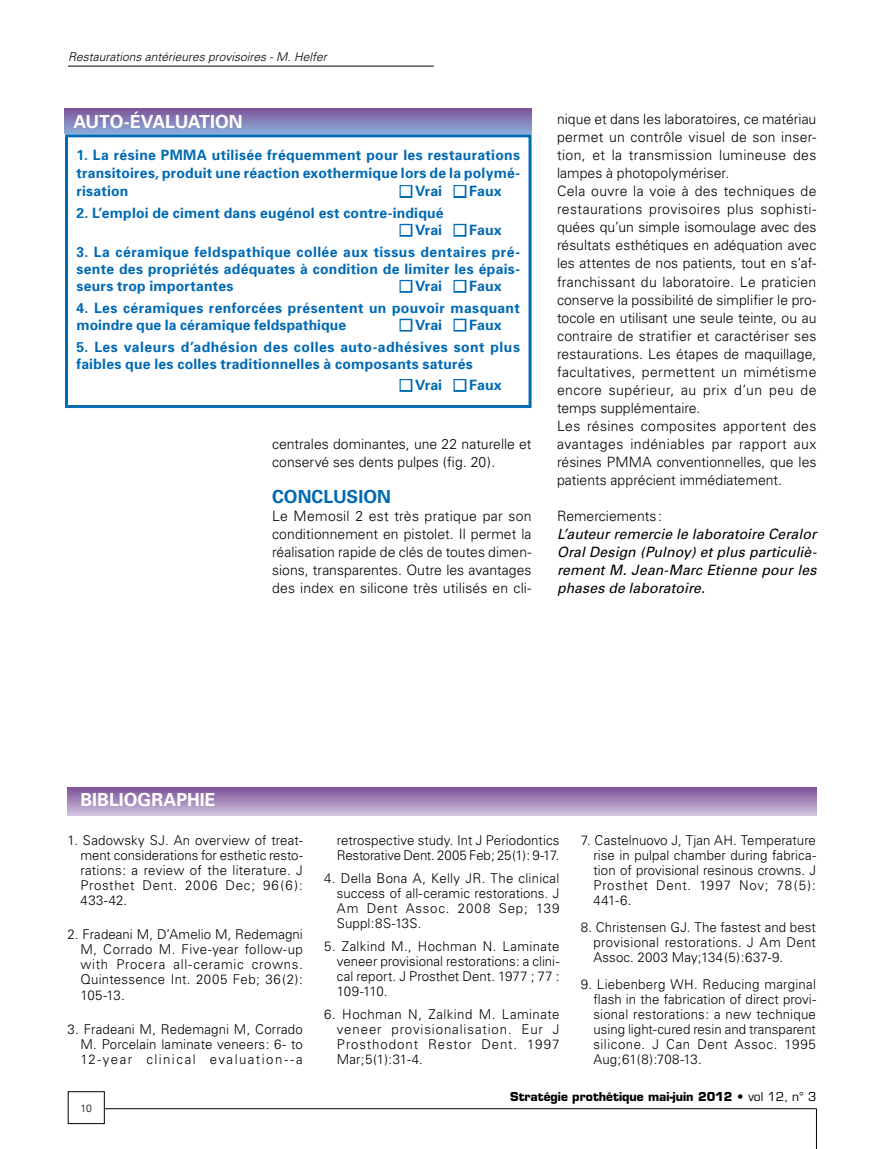
<style>
.page{position:relative;width:893px;height:1149px;background:#fff}
.page>*{position:absolute;margin:0;border:0;box-sizing:border-box;transform-origin:0 0}
.t1{font:700 18px "Univers";letter-spacing:.005em;color:#fff}
.t2{font:700 18px "Univers";letter-spacing:.005em;color:#006ab3}
.t3{font:300 14.25px/18px "Univers";letter-spacing:.01em;color:#000}
.t4{font:700 14.25px/17.2px "Univers";letter-spacing:.015em;color:#006ab3;text-align:justify}
.t5{font:italic 14.25px/18px "Univers";letter-spacing:.005em;color:#000;text-align:justify}
.t6{font:300 13.5px/15px "Univers";letter-spacing:.02em;color:#000;text-align:justify}
.t7{font:300 13.5px/15px "Univers";color:#000}
.t8{font:italic 300 12px "Univers";color:#000}
.t9{font:700 12px "Eurostile";color:#000}
.t10{font:300 10.5px "Univers";color:#000}
.s1{color:#fff}
.s2{font-weight:400}
</style>
<div class="page">
<hr style="left:104px;top:1108px;width:712px;height:1px;background:#000">
<hr style="left:68px;top:66px;width:366px;height:1px;background:#000">
<hr style="left:816px;top:1108px;width:1px;height:40px;background:#000">
<div style="left:400px;top:185px;width:12px;height:13px;border:3px solid #006ab3"></div>
<div style="left:454px;top:185px;width:12px;height:13px;border:3px solid #006ab3"></div>
<div style="left:400px;top:224px;width:12px;height:13px;border:3px solid #006ab3"></div>
<div style="left:454px;top:224px;width:12px;height:13px;border:3px solid #006ab3"></div>
<div style="left:400px;top:280px;width:12px;height:13px;border:3px solid #006ab3"></div>
<div style="left:454px;top:280px;width:12px;height:13px;border:3px solid #006ab3"></div>
<div style="left:400px;top:318px;width:12px;height:13px;border:3px solid #006ab3"></div>
<div style="left:454px;top:318px;width:12px;height:13px;border:3px solid #006ab3"></div>
<div style="left:400px;top:379px;width:12px;height:13px;border:3px solid #006ab3"></div>
<div style="left:454px;top:379px;width:12px;height:13px;border:3px solid #006ab3"></div>
<div style="left:65px;top:134px;width:466px;height:274px;border:3px solid #006ab3"></div>
<div style="left:65px;top:108px;width:466px;height:26px;background:linear-gradient(to bottom,#7e5498,#8aaad5)"></div>
<svg style="left:68px;top:787px;width:748px;height:28px;background:#a589ba"></svg>
<p class="t8" style="left:68px;top:49px;width:260px">Restaurations antérieures provisoires - M. Helfer</p>
<h1 class="t1" style="left:73px;top:111px;width:171px">auto-évaluation</h1>
<p class="t4" style="left:77px;top:146px;width:445px;line-height:18px">1. La résine PMMA utilisée fréquemment pour les restaurations transitoires, produit une réaction exothermique lors de la polymé&shy;risation</p>
<p class="t4" style="left:401px;top:183px;width:103px"><span class="s1">■</span> Vrai <span class="s1">■</span> Faux</p>
<p class="t4" style="left:77px;top:204px;width:369px">2. L’emploi de ciment dans eugénol est contre-indiqué</p>
<p class="t4" style="left:401px;top:221px;width:103px"><span class="s1">■</span> Vrai <span class="s1">■</span> Faux</p>
<p class="t4" style="left:77px;top:243px;width:445px">3. La céramique feldspathique collée aux tissus dentaires pré&shy;sente des propriétés adéquates à condition de limiter les épais&shy;seurs trop importantes</p>
<p class="t4" style="left:401px;top:277px;width:103px"><span class="s1">■</span> Vrai <span class="s1">■</span> Faux</p>
<p class="t4" style="left:77px;top:299px;width:445px">4. Les céramiques renforcées présentent un pouvoir masquant moindre que la céramique feldspathique</p>
<p class="t4" style="left:401px;top:316px;width:103px"><span class="s1">■</span> Vrai <span class="s1">■</span> Faux</p>
<p class="t4" style="left:77px;top:338px;width:445px">5. Les valeurs d’adhésion des colles auto-adhésives sont plus faibles que les colles traditionnelles à composants saturés</p>
<p class="t4" style="left:401px;top:376px;width:103px"><span class="s1">■</span> Vrai <span class="s1">■</span> Faux</p>
<p class="t3" style="left:272px;top:434px;width:261px">centrales dominantes, une 22 naturelle et conservé ses dents pulpes (fig. 20).</p>
<h1 class="t2" style="left:272px;top:485px;width:120px">Conclusion</h1>
<p class="t3" style="left:272px;top:506px;width:261px;text-align:justify">Le Memosil 2 est très pratique par son conditionnement en pistolet. Il permet la réalisation rapide de clés de toutes dimen&shy;sions, transparentes. Outre les avantages des index en silicone très utilisés en cli-</p>
<p class="t3" style="left:557px;top:110px;width:261px">nique et dans les laboratoires, ce matériau permet un contrôle visuel de son inser&shy;tion, et la transmission lumineuse des lampes à photopolymériser.<br>Cela ouvre la voie à des techniques de restaurations provisoires plus sophisti&shy;quées qu’un simple isomoulage avec des résultats esthétiques en adéquation avec les attentes de nos patients, tout en s’af&shy;franchissant du laboratoire. Le praticien conserve la possibilité de simplifier le pro&shy;tocole en utilisant une seule teinte, ou au contraire de stratifier et caractériser ses restaurations. Les étapes de maquillage, facultatives, permettent un mimétisme encore supérieur, au prix d’un peu de temps supplémentaire.<br>Les résines composites apportent des avantages indéniables par rapport aux résines PMMA conventionnelles, que les patients apprécient immédiatement.</p>
<p class="t3" style="left:557px;top:506px;width:107px">Remerciements :</p>
<p class="t5" style="left:557px;top:524px;width:261px">L’auteur remercie le laboratoire Ceralor Oral Design (Pulnoy) et plus particuliè&shy;rement M. Jean-Marc Etienne pour les phases de laboratoire.</p>
<h1 class="t1" style="left:80px;top:788px;width:137px">bibliographie</h1>
<p class="t6" style="left:80px;top:832px;width:224px;text-indent:-13px">1. Sadowsky SJ. An overview of treat&shy;ment considerations for esthetic resto&shy;rations: a review of the literature. J Prosthet Dent. 2006 Dec; 96(6):<br>433-42.</p>
<p class="t6" style="left:80px;top:926px;width:224px;text-indent:-13px">2. Fradeani M, D’Amelio M, Redemagni M, Corrado M. Five-year follow-up with Procera all-ceramic crowns.<br>Quintessence Int. 2005 Feb; 36(2):<br>105-13.</p>
<p class="t6" style="left:80px;top:1021px;width:224px;text-indent:-13px">3. Fradeani M, Redemagni M, Corrado M. Porcelain laminate veneers: 6- to 12-year clinical evaluation--a</p>
<p class="t10" style="left:80px;top:1101px;width:13px">10</p>
<p class="t7" style="left:337px;top:832px;width:224px">retrospective study. Int J Periodontics<br>Restorative Dent. 2005 Feb; 25(1): 9-17.</p>
<p class="t6" style="left:337px;top:870px;width:224px;text-indent:-13px">4. Della Bona A, Kelly JR. The clinical success of all-ceramic restorations. J Am Dent Assoc. 2008 Sep; 139<br>Suppl:8S-13S.</p>
<p class="t6" style="left:337px;top:938px;width:224px;text-indent:-13px">5. Zalkind M., Hochman N. Laminate veneer provisional restorations: a clini&shy;cal report. J Prosthet Dent. 1977 ; 77 :<br>109-110.</p>
<p class="t6" style="left:337px;top:1006px;width:224px;text-indent:-13px">6. Hochman N, Zalkind M. Laminate veneer provisionalisation. Eur J Prosthodont Restor Dent. 1997<br>Mar;5(1):31-4.</p>
<p class="t6" style="left:593px;top:832px;width:224px;text-indent:-13px">7. Castelnuovo J, Tjan AH. Temperature rise in pulpal chamber during fabrica&shy;tion of provisional resinous crowns. J Prosthet Dent. 1997 Nov; 78(5):<br>441-6.</p>
<p class="t6" style="left:593px;top:919px;width:224px;text-indent:-13px">8. Christensen GJ. The fastest and best provisional restorations. J Am Dent Assoc. 2003 May;134(5):637-9.</p>
<p class="t6" style="left:593px;top:976px;width:224px;text-indent:-13px">9. Liebenberg WH. Reducing marginal flash in the fabrication of direct provi&shy;sional restorations: a new technique using light-cured resin and transparent silicone. J Can Dent Assoc. 1995<br>Aug;61(8):708-13.</p>
<p class="t9" style="left:510px;top:1089px;width:308px">Stratégie prothétique mai-juin 2012 • <span class="s2">vol 12, n° 3</span></p>
</div>
